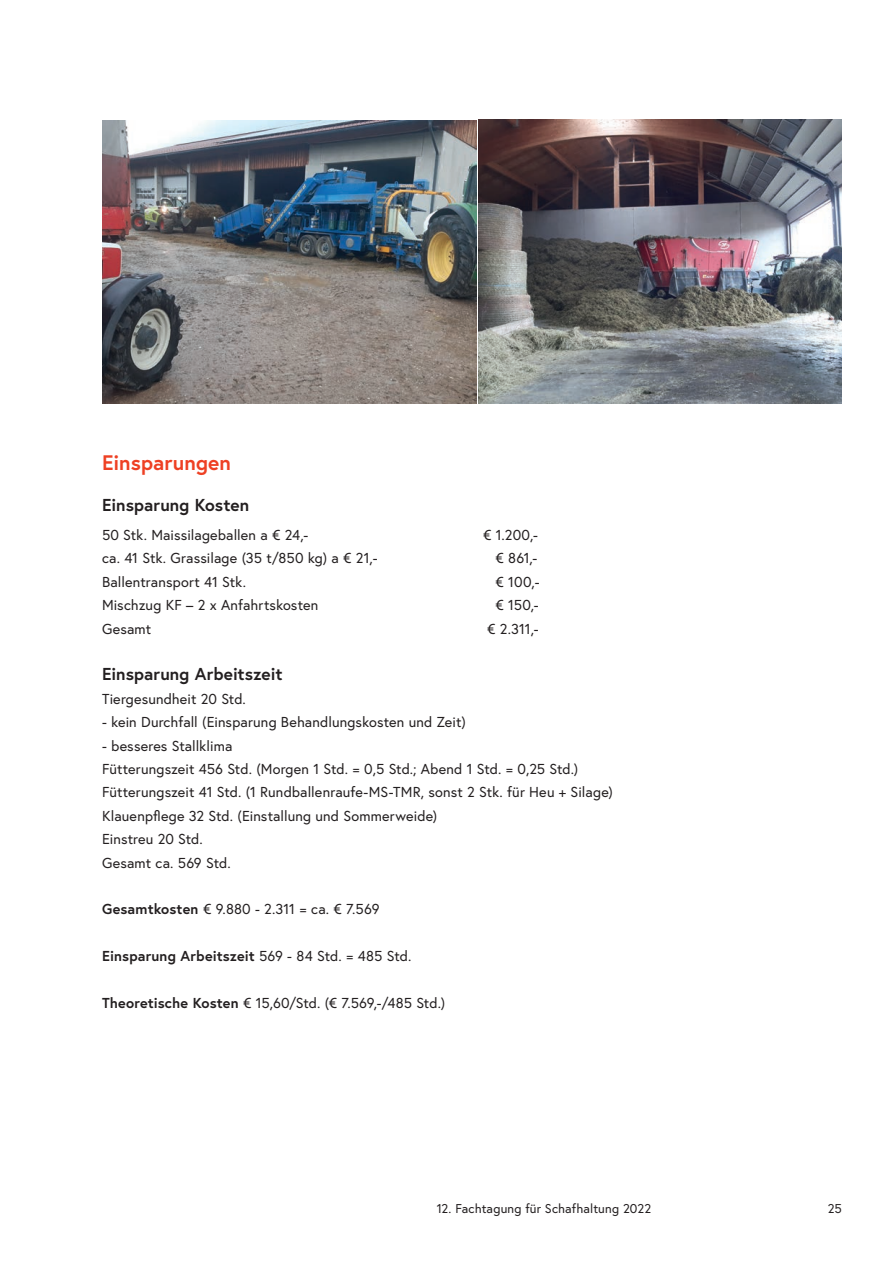
<style>
.page{position:relative;width:893px;height:1263px;background:#fff}
.page>*{position:absolute;margin:0;border:0;box-sizing:border-box;transform-origin:0 0}
.t1{font:700 21px "Europa Austria";letter-spacing:.005em;color:#ee4023}
.t2{font:700 17.25px "Europa Austria";letter-spacing:.005em;color:#231f20}
.t3{font:14.4px/23.4px "Europa Austria";letter-spacing:.01em;color:#231f20}
.t4{font:700 14.4px "Europa Austria";letter-spacing:.01em;color:#231f20}
.t5{font:12.75px "Europa Austria";letter-spacing:.01em;color:#231f20}
.s1{font-weight:700}
.s2{font-weight:400}
</style>
<div class="page">
<img style="left:478px;top:120px;width:364px;height:284px">
<img style="left:102px;top:120px;width:374px;height:284px">
<h1 class="t1" style="left:102px;top:449px;width:131px">Einsparungen</h1>
<p class="t2" style="left:102px;top:493px;width:149px">Einsparung Kosten</p>
<p class="t3" style="left:102px;top:523px;width:208px">50 Stk. Maissilageballen a € 24,-</p>
<p class="t3" style="left:483px;top:523px;width:56px">€ 1.200,-</p>
<p class="t3" style="left:102px;top:546px;width:277px">ca. 41 Stk. Grassilage (35 t/850 kg) a € 21,-</p>
<p class="t3" style="left:496px;top:546px;width:43px">€ 861,-</p>
<p class="t3" style="left:102px;top:570px;width:145px">Ballentransport 41 Stk.</p>
<p class="t3" style="left:496px;top:570px;width:45px">€ 100,-</p>
<p class="t3" style="left:102px;top:593px;width:218px">Mischzug KF – 2 x Anfahrtskosten</p>
<p class="t3" style="left:496px;top:593px;width:45px">€ 150,-</p>
<p class="t3" style="left:102px;top:617px;width:51px">Gesamt</p>
<p class="t3" style="left:487px;top:617px;width:53px">€ 2.311,-</p>
<p class="t2" style="left:102px;top:662px;width:182px">Einsparung Arbeitszeit</p>
<p class="t3" style="left:102px;top:687px;width:145px">Tiergesundheit 20 Std.</p>
<p class="t3" style="left:102px;top:710px;width:365px">- kein Durchfall (Einsparung Behandlungskosten und Zeit)</p>
<p class="t3" style="left:102px;top:733px;width:512px">- besseres Stallklima<br>Fütterungszeit 456 Std. (Morgen 1 Std. = 0,5 Std.; Abend 1 Std. = 0,25 Std.)<br>Fütterungszeit 41 Std. (1 Rundballenraufe-MS-TMR, sonst 2 Stk. für Heu + Silage)<br>Klauenpflege 32 Std. (Einstallung und Sommerweide)<br>Einstreu 20 Std.<br>Gesamt ca. 569 Std.</p>
<p class="t3" style="left:102px;top:897px;width:279px"><span class="s1">Gesamtkosten</span> € 9.880 - 2.311 = ca. € 7.569</p>
<p class="t4" style="left:102px;top:946px;width:311px">Einsparung Arbeitszeit <span class="s2">569 - 84 Std. = 485 Std.</span></p>
<p class="t3" style="left:102px;top:991px;width:345px"><span class="s1">Theoretische Kosten</span> € 15,60/Std. (€ 7.569,-/485 Std.)</p>
<p class="t5" style="left:437px;top:1200px;width:216px">12. Fachtagung für Schafhaltung 2022</p>
<p class="t5" style="left:828px;top:1200px;width:16px">25</p>
</div>
